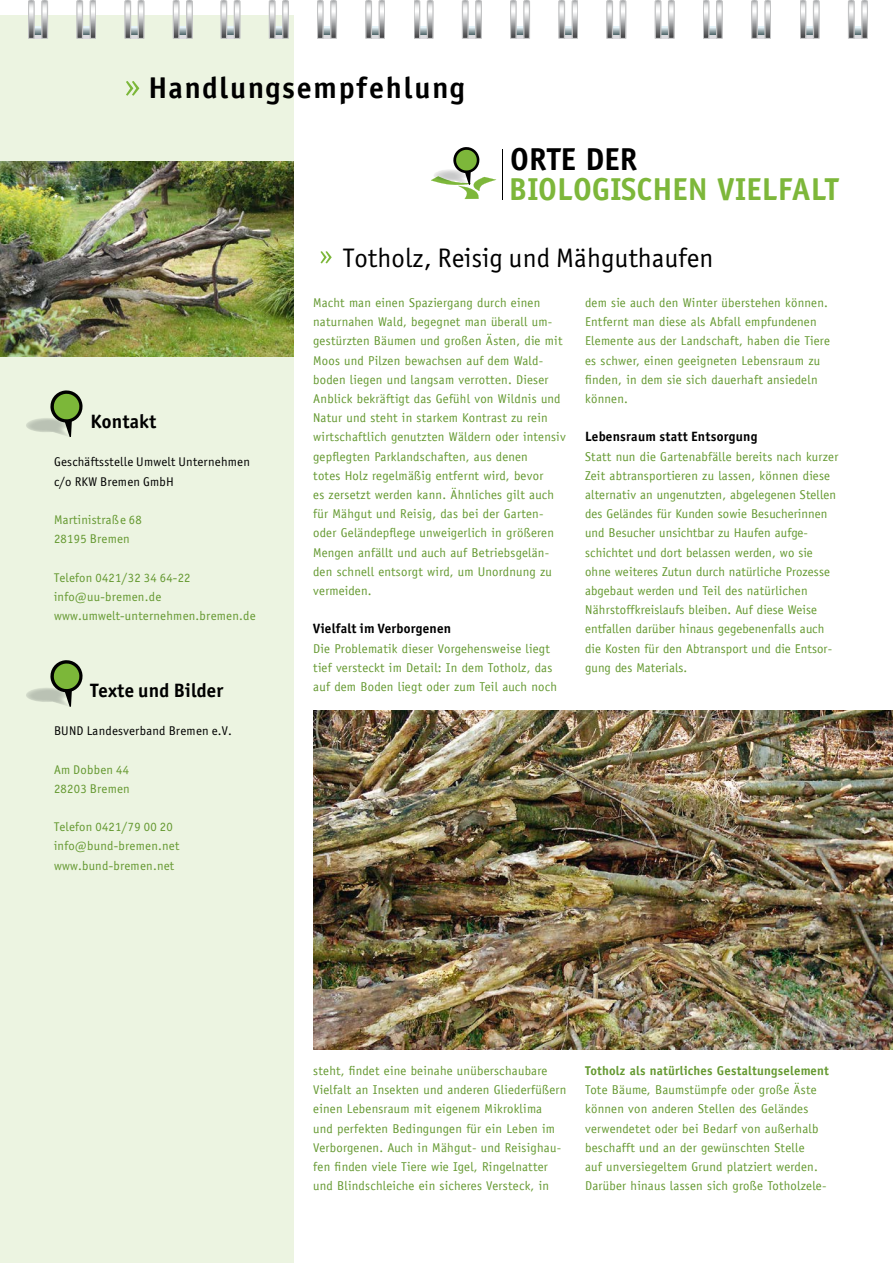
<style>
.page{position:relative;width:893px;height:1263px;background:#fff}
.page>*{position:absolute;margin:0;border:0;box-sizing:border-box;transform-origin:0 0}
.t1{font:700 31.8px "Officina Sans LT";color:#7db73a}
.t2{font:700 31.8px "Officina Sans LT";color:#000}
.t3{font:700 30px "Officina Sans LT";letter-spacing:.06em;color:#000}
.t4{font:27px "Officina Sans";letter-spacing:.01em;color:#000}
.P_Fließtext{font:700 19.5px "Officina Sans";letter-spacing:.01em;color:#000}
.t5{font:700 13.5px "Officina Sans ITC";letter-spacing:.02em;color:#000}
.t6{font:12.75px/19.2px "Officina Sans LT";letter-spacing:.02em;color:#659931}
.P_Fließtext-2{font:12.75px "Officina Sans";letter-spacing:.02em;color:#659931}
.P_Fließtext-3{font:12.75px "Officina Sans";letter-spacing:.02em;color:#000}
.t7{font:700 12.75px "Officina Sans LT";letter-spacing:.02em;color:#659931}
</style>
<div class="page">
<div style="left:0;top:16px;width:294px;height:1247px;background:#ecf4e1"></div>
<svg style="left:414px;top:0;width:19px;height:38px"></svg>
<svg style="left:462px;top:0;width:19px;height:38px"></svg>
<svg style="left:607px;top:0;width:19px;height:38px"></svg>
<svg style="left:655px;top:0;width:19px;height:38px"></svg>
<svg style="left:317px;top:0;width:19px;height:38px"></svg>
<svg style="left:366px;top:0;width:19px;height:38px"></svg>
<svg style="left:510px;top:0;width:20px;height:38px"></svg>
<svg style="left:559px;top:0;width:19px;height:38px"></svg>
<svg style="left:703px;top:0;width:19px;height:38px"></svg>
<svg style="left:752px;top:0;width:19px;height:38px"></svg>
<svg style="left:800px;top:0;width:19px;height:38px"></svg>
<svg style="left:848px;top:0;width:19px;height:38px"></svg>
<svg style="left:28px;top:0;width:20px;height:38px"></svg>
<svg style="left:77px;top:0;width:19px;height:38px"></svg>
<svg style="left:221px;top:0;width:19px;height:38px"></svg>
<svg style="left:269px;top:0;width:19px;height:38px"></svg>
<svg style="left:125px;top:0;width:19px;height:38px"></svg>
<svg style="left:173px;top:0;width:19px;height:38px"></svg>
<img style="left:314px;top:710px;width:579px;height:339px">
<img style="left:0;top:162px;width:294px;height:194px">
<hr style="left:502px;top:149px;width:1px;height:50px;background:#000">
<svg style="left:431px;top:147px;width:65px;height:52px"></svg>
<svg style="left:126px;top:81px;width:13px;height:15px"></svg>
<svg style="left:321px;top:251px;width:11px;height:12px"></svg>
<svg style="left:26px;top:390px;width:57px;height:47px"></svg>
<svg style="left:26px;top:660px;width:57px;height:47px"></svg>
<h1 class="t3" style="left:148px;top:69px;width:318px">Handlungsempfehlung</h1>
<p class="t2" style="left:510px;top:140px;width:129px">ORTE DER</p>
<p class="t1" style="left:509px;top:169px;width:331px">BIOLOGISCHEN VIELFALT</p>
<p class="P_Fließtext" style="left:91px;top:409px;width:67px">Kontakt</p>
<p class="P_Fließtext-3" style="left:54px;top:455px;width:197px">Geschäftsstelle Umwelt Unternehmen</p>
<p class="P_Fließtext-3" style="left:54px;top:474px;width:121px">c/o RKW Bremen GmbH</p>
<p class="P_Fließtext-2" style="left:54px;top:512px;width:89px">Martinistraße 68</p>
<p class="P_Fließtext-2" style="left:54px;top:532px;width:77px">28195 Bremen</p>
<p class="P_Fließtext-2" style="left:54px;top:570px;width:138px">Telefon 0421/32 34 64-22</p>
<p class="P_Fließtext-2" style="left:54px;top:589px;width:109px">info@uu-bremen.de</p>
<p class="P_Fließtext-2" style="left:54px;top:608px;width:203px">www.umwelt-unternehmen.bremen.de</p>
<p class="P_Fließtext" style="left:91px;top:678px;width:134px">Texte und Bilder</p>
<p class="P_Fließtext-3" style="left:54px;top:724px;width:179px">BUND Landesverband Bremen e.V.</p>
<p class="P_Fließtext-2" style="left:54px;top:762px;width:77px">Am Dobben 44</p>
<p class="P_Fließtext-2" style="left:54px;top:781px;width:77px">28203 Bremen</p>
<p class="P_Fließtext-2" style="left:54px;top:820px;width:120px">Telefon 0421/79 00 20</p>
<p class="P_Fließtext-2" style="left:54px;top:839px;width:127px">info@bund-bremen.net</p>
<p class="P_Fließtext-2" style="left:54px;top:858px;width:122px">www.bund-bremen.net</p>
<h1 class="t4" style="left:343px;top:242px;width:372px">Totholz, Reisig und Mähguthaufen</h1>
<h1 class="t6" style="left:313px;top:293px;width:254px">Macht man einen Spaziergang durch einen naturnahen Wald, begegnet man überall um&shy;gestürzten Bäumen und großen Ästen, die mit Moos und Pilzen bewachsen auf dem Wald&shy;boden liegen und langsam verrotten. Dieser Anblick bekräftigt das Gefühl von Wildnis und Natur und steht in starkem Kontrast zu rein wirtschaftlich genutzten Wäldern oder intensiv gepflegten Parklandschaften, aus denen<br>totes Holz regelmäßig entfernt wird, bevor<br>es zersetzt werden kann. Ähnliches gilt auch für Mähgut und Reisig, das bei der Garten&shy;oder Geländepflege unweigerlich in größeren Mengen anfällt und auch auf Betriebsgelän&shy;den schnell entsorgt wird, um Unordnung zu vermeiden.</h1>
<h1 class="t5" style="left:313px;top:620px;width:139px">Vielfalt im Verborgenen</h1>
<h1 class="t6" style="left:313px;top:639px;width:245px">Die Problematik dieser Vorgehensweise liegt tief versteckt im Detail: In dem Totholz, das auf dem Boden liegt oder zum Teil auch noch</h1>
<h1 class="t6" style="left:585px;top:293px;width:246px">dem sie auch den Winter überstehen können.<br>Entfernt man diese als Abfall empfundenen Elemente aus der Landschaft, haben die Tiere es schwer, einen geeigneten Lebensraum zu finden, in dem sie sich dauerhaft ansiedeln können.</h1>
<h1 class="t5" style="left:585px;top:428px;width:174px">Lebensraum statt Entsorgung</h1>
<h1 class="t6" style="left:585px;top:447px;width:255px">Statt nun die Gartenabfälle bereits nach kurzer Zeit abtransportieren zu lassen, können diese alternativ an ungenutzten, abgelegenen Stellen des Geländes für Kunden sowie Besucherinnen und Besucher unsichtbar zu Haufen aufge&shy;schichtet und dort belassen werden, wo sie ohne weiteres Zutun durch natürliche Prozesse abgebaut werden und Teil des natürlichen Nährstoffkreislaufs bleiben. Auf diese Weise entfallen darüber hinaus gegebenenfalls auch die Kosten für den Abtransport und die Entsor&shy;gung des Materials.</h1>
<h1 class="t6" style="left:313px;top:1061px;width:255px">steht, findet eine beinahe unüberschaubare Vielfalt an Insekten und anderen Gliederfüßern einen Lebensraum mit eigenem Mikroklima<br>und perfekten Bedingungen für ein Leben im Verborgenen. Auch in Mähgut- und Reisighau&shy;fen finden viele Tiere wie Igel, Ringelnatter und Blindschleiche ein sicheres Versteck, in</h1>
<h1 class="t7" style="left:585px;top:1063px;width:245px">Totholz als natürliches Gestaltungselement</h1>
<h1 class="t6" style="left:585px;top:1080px;width:243px">Tote Bäume, Baumstümpfe oder große Äste können von anderen Stellen des Geländes verwendetet oder bei Bedarf von außerhalb beschafft und an der gewünschten Stelle<br>auf unversiegeltem Grund platziert werden.<br>Darüber hinaus lassen sich große Totholzele-</h1>
</div>
